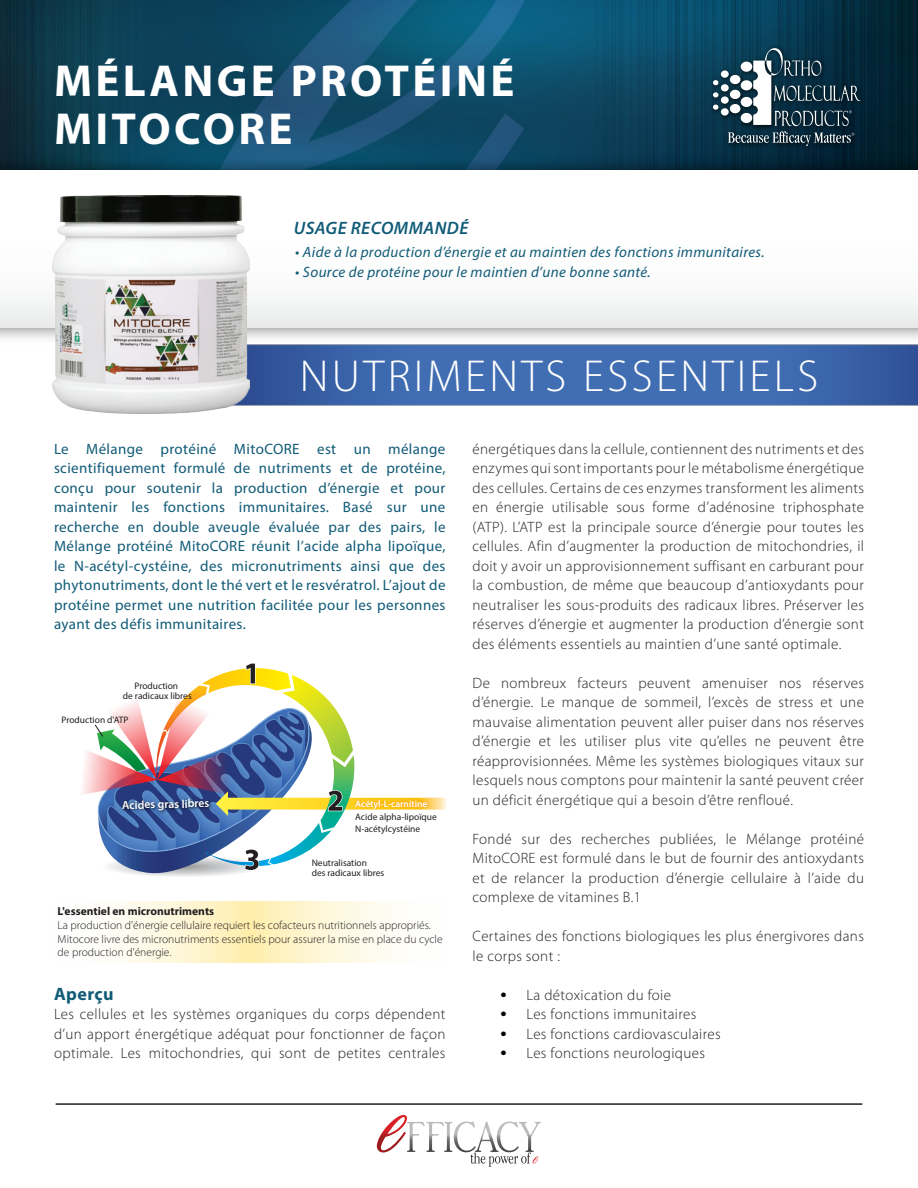
<style>
.page{position:relative;width:918px;height:1188px;background:#fff}
.page>*{position:absolute;margin:0;border:0;box-sizing:border-box;transform-origin:0 0}
.Indent_2{font:700 45px "Myriad Pro";letter-spacing:.075em;color:#fff}
.Indent_2-2{font:300 45px "Myriad Pro";letter-spacing:.075em;color:#fff}
.Indent_2-3{font:italic 600 18px "Myriad Pro";letter-spacing:.025em;color:#115b77}
.Indent_2-4{font:700 18px "Myriad Pro";letter-spacing:.025em;color:#115b77}
.Indent_2-5{font:300 15px/19.5px "Myriad Pro";letter-spacing:.025em;color:#231f20;text-align:justify}
.Indent_2-6{font:15px/19.5px "Myriad Pro";letter-spacing:.025em;color:#115b77;text-align:justify}
.Indent_2-7{font:italic 15px "Myriad Pro";letter-spacing:.025em;color:#115b77}
.t1{font:600 11.7px "Myriad Pro";color:#fff}
.t2{font:300 11.55px/13.6px "Myriad Pro";color:#231f20}
.t3{font:9.45px/9.4px "Myriad Pro";color:#231f20}
.t4{font:600 9.45px "Myriad Pro";color:#fff}
.s1{font-weight:700}
.s2{font-family:"Calibri";font-size:16.5px;color:#000}
</style>
<div class="page">
<img style="left:0;top:0;width:918px;height:148px">
<img style="left:0;top:148px;width:918px;height:191px">
<div style="left:0;top:170px;width:918px;height:158px;background:#fff"></div>
<img style="left:708px;top:43px;width:160px;height:111px">
<div style="left:721px;top:70px;width:8px;height:8px;background:#fff;border-radius:50%"></div>
<div style="left:721px;top:84px;width:8px;height:8px;background:#fff;border-radius:50%"></div>
<div style="left:721px;top:96px;width:8px;height:8px;background:#fff;border-radius:50%"></div>
<div style="left:721px;top:108px;width:8px;height:8px;background:#fff;border-radius:50%"></div>
<svg style="left:713px;top:80px;width:5px;height:5px"></svg>
<svg style="left:713px;top:92px;width:5px;height:6px"></svg>
<svg style="left:713px;top:105px;width:5px;height:5px"></svg>
<svg style="left:728px;top:48px;width:133px;height:98px;background:#3a5664"></svg>
<svg style="left:377px;top:1115px;width:164px;height:52px"></svg>
<hr style="left:56px;top:1103px;width:806px;height:2px;background:#211e1e">
<img style="left:249px;top:307px;width:669px;height:99px">
<img style="left:52px;top:196px;width:197px;height:218px">
<svg style="left:113px;top:901px;width:279px;height:61px;background:#fef5d4"></svg>
<svg style="left:432px;top:798px;width:14px;height:12px"></svg>
<img style="left:354px;top:797px;width:78px;height:13px">
<svg style="left:82px;top:663px;width:272px;height:214px"></svg>
<p class="Indent_2" style="left:54px;top:52px;width:462px">MÉLANGE PROTÉINÉ</p>
<p class="Indent_2" style="left:54px;top:100px;width:240px">MITOCORE</p>
<p class="Indent_2-3" style="left:294px;top:217px;width:176px">USAGE RECOMMANDÉ</p>
<p class="Indent_2-7" style="left:295px;top:243px;width:471px">• Aide à la production d’énergie et au maintien des fonctions immunitaires.</p>
<p class="Indent_2-7" style="left:295px;top:262px;width:357px">• Source de protéine pour le maintien d’une bonne santé.</p>
<p class="Indent_2-2" style="left:300px;top:349px;width:520px">NUTRIMENTS ESSENTIELS</p>
<p class="Indent_2-6" style="left:54px;top:439px;width:393px">Le Mélange protéiné MitoCORE est un mélange scientifiquement formulé de nutriments et de protéine, conçu pour soutenir la production d’énergie et pour maintenir les fonctions immunitaires. Basé sur une recherche en double aveugle évaluée par des pairs, le Mélange protéiné MitoCORE réunit l’acide alpha lipoïque, le N-acétyl-cystéine, des micronutriments ainsi que des phytonutriments, dont le thé vert et le resvératrol. L’ajout de protéine permet une nutrition facilitée pour les personnes ayant des défis immunitaires.</p>
<p class="t3" style="left:123px;top:681px;width:70px;text-align:center">Production<br>de radicaux libres</p>
<p class="t3" style="left:62px;top:715px;width:69px">Production d'ATP</p>
<p class="t1" style="left:122px;top:797px;width:89px;rotate:-1deg">Acides gras libres</p>
<p class="t4" style="left:355px;top:798px;width:74px">Acétyl-L-carnitine</p>
<p class="t3" style="left:355px;top:811px;width:83px;line-height:11.4px">Acide alpha-lipoïque<br>N-acétylcystéine</p>
<p class="t3" style="left:312px;top:858px;width:74px">Neutralisation<br>des radicaux libres</p>
<p class="t2" style="left:58px;top:904px;width:387px"><span class="s1">L'essentiel en micronutriments<br></span>La production d'énergie cellulaire requiert les cofacteurs nutritionnels appropriés.<br>Mitocore livre des micronutriments essentiels pour assurer la mise en place du cycle de production d'énergie.</p>
<p class="Indent_2-4" style="left:54px;top:982px;width:61px">Aperçu</p>
<p class="Indent_2-5" style="left:54px;top:1004px;width:393px">Les cellules et les systèmes organiques du corps dépendent d’un apport énergétique adéquat pour fonctionner de façon optimale. Les mitochondries, qui sont de petites centrales</p>
<p class="Indent_2-5" style="left:472px;top:439px;width:393px">énergétiques dans la cellule, contiennent des nutriments et des enzymes qui sont importants pour le métabolisme énergétique des cellules. Certains de ces enzymes transforment les aliments en énergie utilisable sous forme d’adénosine triphosphate (ATP). L’ATP est la principale source d’énergie pour toutes les cellules. Afin d’augmenter la production de mitochondries, il doit y avoir un approvisionnement suffisant en carburant pour la combustion, de même que beaucoup d’antioxydants pour neutraliser les sous-produits des radicaux libres. Préserver les réserves d’énergie et augmenter la production d’énergie sont des éléments essentiels au maintien d’une santé optimale.</p>
<p class="Indent_2-5" style="left:472px;top:673px;width:393px">De nombreux facteurs peuvent amenuiser nos réserves d’énergie. Le manque de sommeil, l’excès de stress et une mauvaise alimentation peuvent aller puiser dans nos réserves d’énergie et les utiliser plus vite qu’elles ne peuvent être réapprovisionnées. Même les systèmes biologiques vitaux sur lesquels nous comptons pour maintenir la santé peuvent créer un déficit énergétique qui a besoin d’être renfloué.</p>
<p class="Indent_2-5" style="left:472px;top:829px;width:393px">Fondé sur des recherches publiées, le Mélange protéiné MitoCORE est formulé dans le but de fournir des antioxydants et de relancer la production d’énergie cellulaire à l’aide du complexe de vitamines B.1</p>
<p class="Indent_2-5" style="left:472px;top:926px;width:393px">Certaines des fonctions biologiques les plus énergivores dans le corps sont :</p>
<p class="Indent_2-5" style="left:500px;top:985px;width:173px"><span class="s2">•</span> La détoxication du foie</p>
<p class="Indent_2-5" style="left:500px;top:1004px;width:198px"><span class="s2">•</span> Les fonctions immunitaires</p>
<p class="Indent_2-5" style="left:500px;top:1024px;width:223px"><span class="s2">•</span> Les fonctions cardiovasculaires</p>
<p class="Indent_2-5" style="left:500px;top:1043px;width:207px"><span class="s2">•</span> Les fonctions neurologiques</p>
</div>
